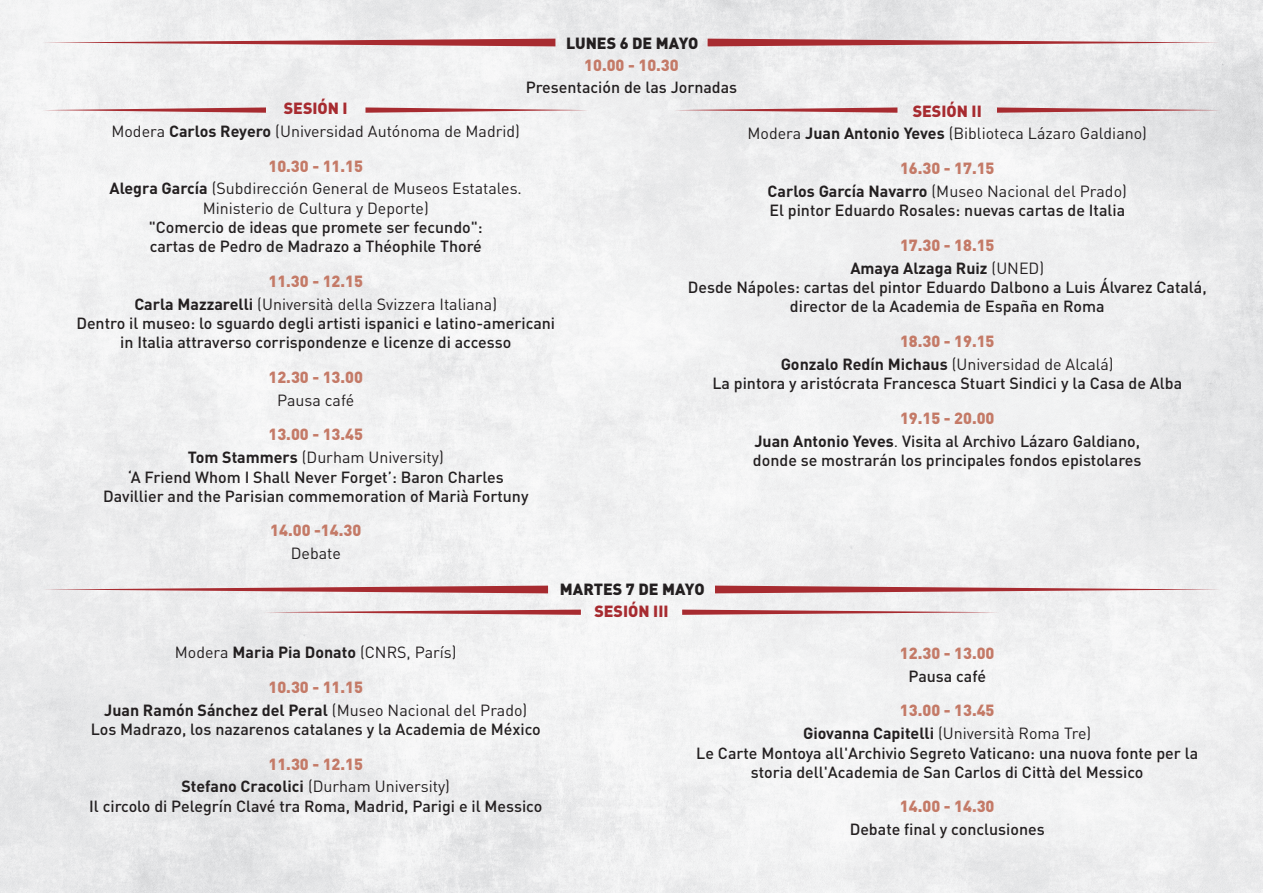
<style>
.page{position:relative;width:1263px;height:893px;background:#fff}
.page>*{position:absolute;margin:0;border:0;box-sizing:border-box;transform-origin:0 0}
.t1{font:500 16.05px/19.2px "DIN Pro";color:#231f20;text-align:center}
.t2{font:16.05px/23px "DIN Pro";color:#231f20;text-align:center}
.t3{font:900 16.05px "DIN Pro";color:#c47a67}
.t4{font:700 16.05px/23px "DIN Pro";color:#231f20;text-align:center}
.t5{font:900 16.05px "DIN Pro";color:#231f20}
.t6{font:900 16.05px "DIN Pro";color:#a72b30}
.s1{font-weight:900;color:#a72b30}
.s2{font-weight:700}
.s3{font-weight:900;color:#c47a67}
.s4{font-weight:400}
</style>
<div class="page">
<svg style="left:43px;top:107px;width:223px;height:6px"></svg>
<svg style="left:365px;top:107px;width:224px;height:6px"></svg>
<svg style="left:674px;top:107px;width:223px;height:6px"></svg>
<svg style="left:997px;top:107px;width:223px;height:6px"></svg>
<svg style="left:264px;top:610px;width:317px;height:5px"></svg>
<svg style="left:682px;top:610px;width:317px;height:5px"></svg>
<svg style="left:43px;top:39px;width:512px;height:7px"></svg>
<svg style="left:708px;top:39px;width:512px;height:7px"></svg>
<svg style="left:43px;top:586px;width:505px;height:7px;background:#c68285"></svg>
<svg style="left:715px;top:586px;width:505px;height:7px"></svg>
<p class="t5" style="left:566px;top:32px;width:134px">LUNES 6 DE MAYO</p>
<p class="t3" style="left:584px;top:54px;width:96px">10.00 - 10.30</p>
<p class="t1" style="left:526px;top:77px;width:213px">Presentación de las Jornadas</p>
<p class="t2" style="left:111px;top:96px;width:410px"><span class="s1">SESIÓN I<br></span>Modera <span class="s2">Carlos Reyero</span> (Universidad Autónoma de Madrid)</p>
<p class="t2" style="left:110px;top:154px;width:414px"><span class="s3">10.30 - 11.15<br></span><span class="s2">Alegra García</span> (Subdirección General de Museos Estatales.</p>
<p class="t2" style="left:203px;top:196px;width:228px">Ministerio de Cultura y Deporte)</p>
<p class="t1" style="left:149px;top:217px;width:336px;text-align:left">"Comercio de ideas que promete ser fecundo": cartas de Pedro de Madrazo a Théophile Thoré</p>
<p class="t2" style="left:134px;top:269px;width:364px"><span class="s3">11.30 - 12.15<br></span><span class="s2">Carla Mazzarelli</span> (Università della Svizzera Italiana)</p>
<p class="t1" style="left:76px;top:313px;width:480px">Dentro il museo: lo sguardo degli artisti ispanici e latino-americani in Italia attraverso corrispondenze e licenze di accesso</p>
<p class="t3" style="left:268px;top:366px;width:96px">12.30 - 13.00</p>
<p class="t2" style="left:277px;top:388px;width:78px">Pausa café</p>
<p class="t2" style="left:188px;top:422px;width:258px"><span class="s3">13.00 - 13.45<br></span><span class="s2">Tom Stammers</span> (Durham University)</p>
<p class="t1" style="left:103px;top:466px;width:427px">‘A Friend Whom I Shall Never Forget’: Baron Charles<br>Davillier and the Parisian commemoration of Marià Fortuny</p>
<p class="t3" style="left:270px;top:520px;width:92px">14.00 -14.30</p>
<p class="t2" style="left:291px;top:541px;width:52px">Debate</p>
<p class="t2" style="left:747px;top:99px;width:401px"><span class="s1">SESIÓN II<br></span>Modera <span class="s2">Juan Antonio Yeves</span> (Biblioteca Lázaro Galdiano)</p>
<p class="t2" style="left:768px;top:156px;width:361px"><span class="s3">16.30 - 17.15<br></span><span class="s2">Carlos García Navarro</span> (Museo Nacional del Prado)</p>
<p class="t1" style="left:769px;top:200px;width:357px">El pintor Eduardo Rosales: nuevas cartas de Italia</p>
<p class="t4" style="left:850px;top:233px;width:195px"><span class="s3">17.30 - 18.15<br></span>Amaya Alzaga Ruiz <span class="s4">(UNED)</span></p>
<p class="t1" style="left:688px;top:277px;width:520px">Desde Nápoles: cartas del pintor Eduardo Dalbono a Luis Álvarez Catalá, director de la Academia de España en Roma</p>
<p class="t2" style="left:781px;top:329px;width:334px"><span class="s3">18.30 - 19.15<br></span><span class="s2">Gonzalo Redín Michaus</span> (Universidad de Alcalá)</p>
<p class="t1" style="left:712px;top:373px;width:471px">La pintora y aristócrata Francesca Stuart Sindici y la Casa de Alba</p>
<p class="t1" style="left:754px;top:406px;width:387px;line-height:23px"><span class="s3">19.15 - 20.00<br></span><span class="s2">Juan Antonio Yeves</span><span class="s4">.</span> Visita al Archivo Lázaro Galdiano,</p>
<p class="t1" style="left:753px;top:450px;width:390px">donde se mostrarán los principales fondos epistolares</p>
<p class="t5" style="left:560px;top:578px;width:146px">MARTES 7 DE MAYO</p>
<p class="t2" style="left:175px;top:634px;width:283px;line-height:34.7px">Modera <span class="s2">Maria Pia Donato</span> (CNRS, París)<br><span class="s3">10.30 - 11.15</span></p>
<p class="t1" style="left:91px;top:699px;width:452px"><span class="s2">Juan Ramón Sánchez del Peral</span> <span class="s4">(Museo Nacional del Prado)<br></span>Los Madrazo, los nazarenos catalanes y la Academia de México</p>
<p class="t2" style="left:181px;top:752px;width:270px"><span class="s3">11.30 - 12.15<br></span><span class="s2">Stefano Cracolici</span> (Durham University)</p>
<p class="t1" style="left:89px;top:796px;width:455px">Il circolo di Pelegrín Clavé tra Roma, Madrid, Parigi e il Messico</p>
<p class="t6" style="left:594px;top:601px;width:76px">SESIÓN III</p>
<p class="t3" style="left:900px;top:642px;width:96px">12.30 - 13.00</p>
<p class="t1" style="left:908px;top:666px;width:79px">Pausa café</p>
<p class="t2" style="left:803px;top:698px;width:290px"><span class="s3">13.00 - 13.45<br></span><span class="s2">Giovanna Capitelli</span> (Università Roma Tre)</p>
<p class="t1" style="left:696px;top:742px;width:503px">Le Carte Montoya all'Archivio Segreto Vaticano: una nuova fonte per la storia dell'Academia de San Carlos di Città del Messico</p>
<p class="t3" style="left:900px;top:796px;width:96px">14.00 - 14.30</p>
<p class="t1" style="left:850px;top:819px;width:197px">Debate final y conclusiones</p>
</div>
